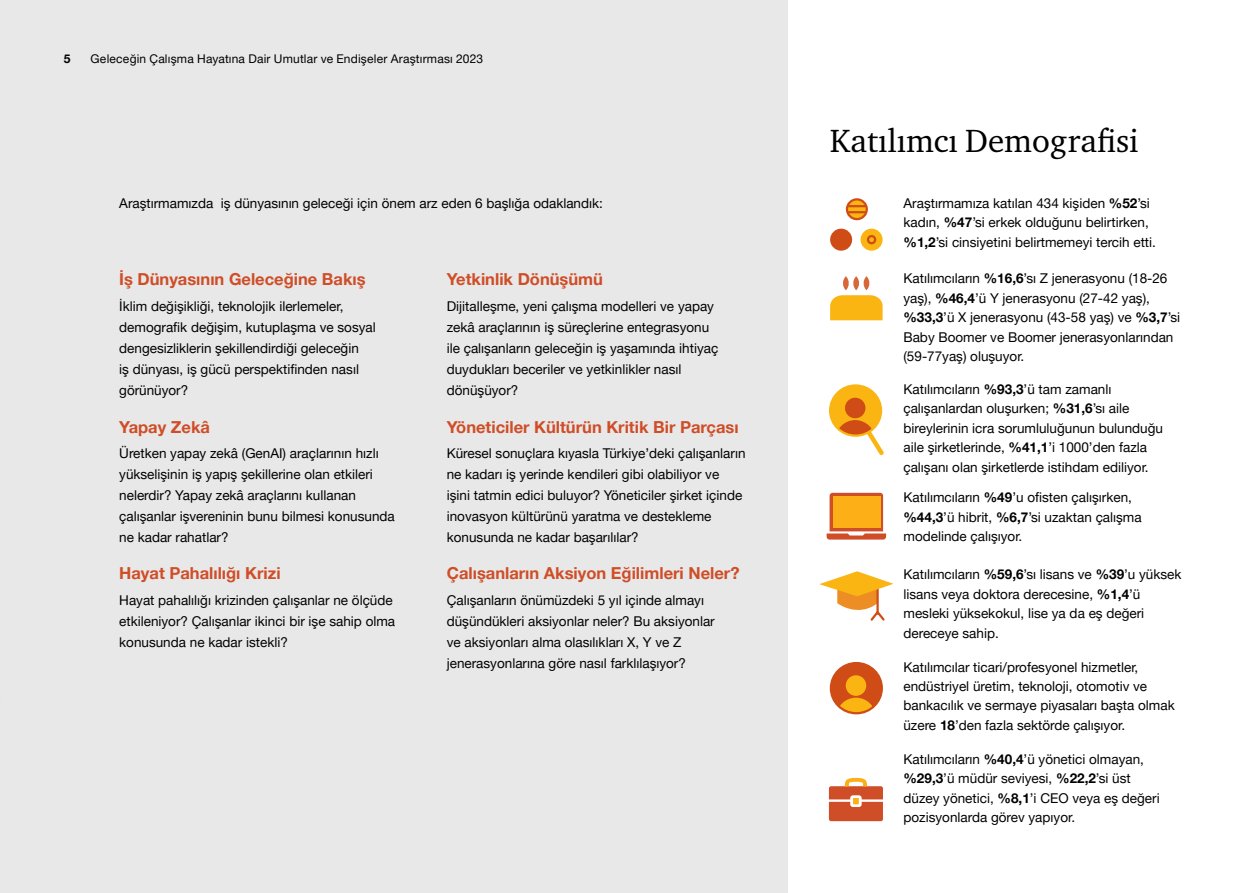
<style>
.page{position:relative;width:1234px;height:893px;background:#fff}
.page>*{position:absolute;margin:0;border:0;box-sizing:border-box;transform-origin:0 0}
.t1{font:33px "ITC Charter Com Rergular";color:#000}
.t2{font:700 16.5px "Helvetica Neue LT Pro";color:#cf4d27}
.t3{font:13.5px/21px "Helvetica Neue LT Pro";color:#000}
.t4{font:12px "Helvetica Neue LT Pro";letter-spacing:.015em;color:#000}
.t5{font:700 12px "Helvetica Neue LT Pro";color:#000}
.s1{font-weight:700}
</style>
<div class="page">
<div style="left:0;top:0;width:787px;height:893px;background:#e8e8e8"></div>
<div style="left:831px;top:230px;width:19px;height:20px;background:#d04c16;border-radius:50%"></div>
<div style="left:830px;top:229px;width:22px;height:22px;border:2px solid #d04c16;border-radius:50%"></div>
<svg style="left:846px;top:199px;width:20px;height:20px"></svg>
<div style="left:845px;top:198px;width:22px;height:22px;border:2px solid #d04c16;border-radius:50%"></div>
<div style="left:861px;top:230px;width:20px;height:20px;background:#fab512;border-radius:50%"></div>
<div style="left:860px;top:229px;width:22px;height:22px;border:2px solid #fab512;border-radius:50%"></div>
<div style="left:866px;top:235px;width:10px;height:9px;border:2px solid #d04c16;border-radius:50%"></div>
<svg style="left:848px;top:205px;width:17px;height:8px"></svg>
<svg style="left:830px;top:276px;width:52px;height:44px"></svg>
<div style="left:830px;top:385px;width:50px;height:51px;background:#fab512;border-radius:50%"></div>
<div style="left:844px;top:398px;width:21px;height:20px;background:#d04c16;border-radius:50%"></div>
<svg style="left:835px;top:404px;width:49px;height:51px"></svg>
<div style="left:828px;top:384px;width:54px;height:53px;border:2px solid #fab512;border-radius:50%"></div>
<div style="left:830px;top:663px;width:51px;height:50px;background:#d04c16;border-radius:50%"></div>
<div style="left:845px;top:675px;width:21px;height:21px;background:#fab512;border-radius:50%"></div>
<svg style="left:836px;top:698px;width:39px;height:15px"></svg>
<div style="left:829px;top:662px;width:53px;height:52px;border:2px solid #d04c16;border-radius:50%"></div>
<svg style="left:819px;top:571px;width:74px;height:50px"></svg>
<svg style="left:826px;top:493px;width:59px;height:47px"></svg>
<div style="left:832px;top:496px;width:48px;height:32px;background:#fcaf17"></div>
<svg style="left:828px;top:778px;width:54px;height:43px"></svg>
<p class="t5" style="left:64px;top:52px;width:8px">5</p>
<p class="t4" style="left:91px;top:52px;width:394px">Geleceğin Çalışma Hayatına Dair Umutlar ve Endişeler Araştırması 2023</p>
<p class="t3" style="left:119px;top:192px;width:485px">Araştırmamızda iş dünyasının geleceği için önem arz eden 6 başlığa odaklandık:</p>
<p class="t2" style="left:119px;top:269px;width:248px">İş Dünyasının Geleceğine Bakış</p>
<p class="t3" style="left:119px;top:295px;width:258px">İklim değişikliği, teknolojik ilerlemeler, demografik değişim, kutuplaşma ve sosyal dengesizliklerin şekillendirdiği geleceğin<br>iş dünyası, iş gücü perspektifinden nasıl görünüyor?</p>
<p class="t2" style="left:119px;top:417px;width:92px">Yapay Zekâ</p>
<p class="t3" style="left:119px;top:442px;width:277px">Üretken yapay zekâ (GenAI) araçlarının hızlı yükselişinin iş yapış şekillerine olan etkileri nelerdir? Yapay zekâ araçlarını kullanan çalışanlar işvereninin bunu bilmesi konusunda ne kadar rahatlar?</p>
<p class="t2" style="left:119px;top:563px;width:163px">Hayat Pahalılığı Krizi</p>
<p class="t3" style="left:119px;top:589px;width:277px">Hayat pahalılığı krizinden çalışanlar ne ölçüde etkileniyor? Çalışanlar ikinci bir işe sahip olma konusunda ne kadar istekli?</p>
<p class="t2" style="left:446px;top:269px;width:158px">Yetkinlik Dönüşümü</p>
<p class="t3" style="left:446px;top:295px;width:273px">Dijitalleşme, yeni çalışma modelleri ve yapay zekâ araçlarının iş süreçlerine entegrasyonu ile çalışanların geleceğin iş yaşamında ihtiyaç duydukları beceriler ve yetkinlikler nasıl dönüşüyor?</p>
<p class="t2" style="left:446px;top:417px;width:293px">Yöneticiler Kültürün Kritik Bir Parçası</p>
<p class="t3" style="left:446px;top:442px;width:300px">Küresel sonuçlara kıyasla Türkiye’deki çalışanların ne kadarı iş yerinde kendileri gibi olabiliyor ve işini tatmin edici buluyor? Yöneticiler şirket içinde inovasyon kültürünü yaratma ve destekleme konusunda ne kadar başarılılar?</p>
<p class="t2" style="left:446px;top:563px;width:294px">Çalışanların Aksiyon Eğilimleri Neler?</p>
<p class="t3" style="left:446px;top:589px;width:269px">Çalışanların önümüzdeki 5 yıl içinde almayı düşündükleri aksiyonlar neler? Bu aksiyonlar ve aksiyonları alma olasılıkları X, Y ve Z jenerasyonlarına göre nasıl farklılaşıyor?</p>
<h1 class="t1" style="left:829px;top:121px;width:310px">Katılımcı Demografisi</h1>
<p class="t3" style="left:903px;top:193px;width:254px;line-height:19.5px">Araştırmamıza katılan 434 kişiden <span class="s1">%52</span>’si kadın, <span class="s1">%47</span>’si erkek olduğunu belirtirken, <span class="s1">%1,2</span>’si cinsiyetini belirtmemeyi tercih etti.</p>
<p class="t3" style="left:903px;top:268px;width:278px;line-height:19.5px">Katılımcıların <span class="s1">%16,6</span>’sı Z jenerasyonu (18-26 yaş), <span class="s1">%46,4</span>’ü Y jenerasyonu (27-42 yaş), <span class="s1">%33,3</span>’ü X jenerasyonu (43-58 yaş) ve <span class="s1">%3,7</span>’si Baby Boomer ve Boomer jenerasyonlarından (59-77yaş) oluşuyor.</p>
<p class="t3" style="left:903px;top:379px;width:261px;line-height:19.5px">Katılımcıların <span class="s1">%93,3</span>’ü tam zamanlı çalışanlardan oluşurken; <span class="s1">%31,6</span>’sı aile bireylerinin icra sorumluluğunun bulunduğu aile şirketlerinde, <span class="s1">%41,1</span>’i 1000’den fazla çalışanı olan şirketlerde istihdam ediliyor.</p>
<p class="t3" style="left:903px;top:487px;width:240px;line-height:19.5px">Katılımcıların <span class="s1">%49</span>’u ofisten çalışırken, <span class="s1">%44,3</span>’ü hibrit, <span class="s1">%6,7</span>’si uzaktan çalışma modelinde çalışıyor.</p>
<p class="t3" style="left:903px;top:564px;width:279px;line-height:19.5px">Katılımcıların <span class="s1">%59,6</span>’sı lisans ve <span class="s1">%39</span>’u yüksek lisans veya doktora derecesine, <span class="s1">%1,4</span>’ü mesleki yüksekokul, lise ya da eş değeri dereceye sahip.</p>
<p class="t3" style="left:903px;top:657px;width:273px;line-height:19.5px">Katılımcılar ticari/profesyonel hizmetler, endüstriyel üretim, teknoloji, otomotiv ve bankacılık ve sermaye piyasaları başta olmak üzere <span class="s1">18</span>’den fazla sektörde çalışıyor.</p>
<p class="t3" style="left:903px;top:749px;width:258px;line-height:19.5px">Katılımcıların <span class="s1">%40,4</span>’ü yönetici olmayan, <span class="s1">%29,3</span>’ü müdür seviyesi, <span class="s1">%22,2</span>’si üst düzey yönetici, <span class="s1">%8,1</span>’i CEO veya eş değeri pozisyonlarda görev yapıyor.</p>
</div>
